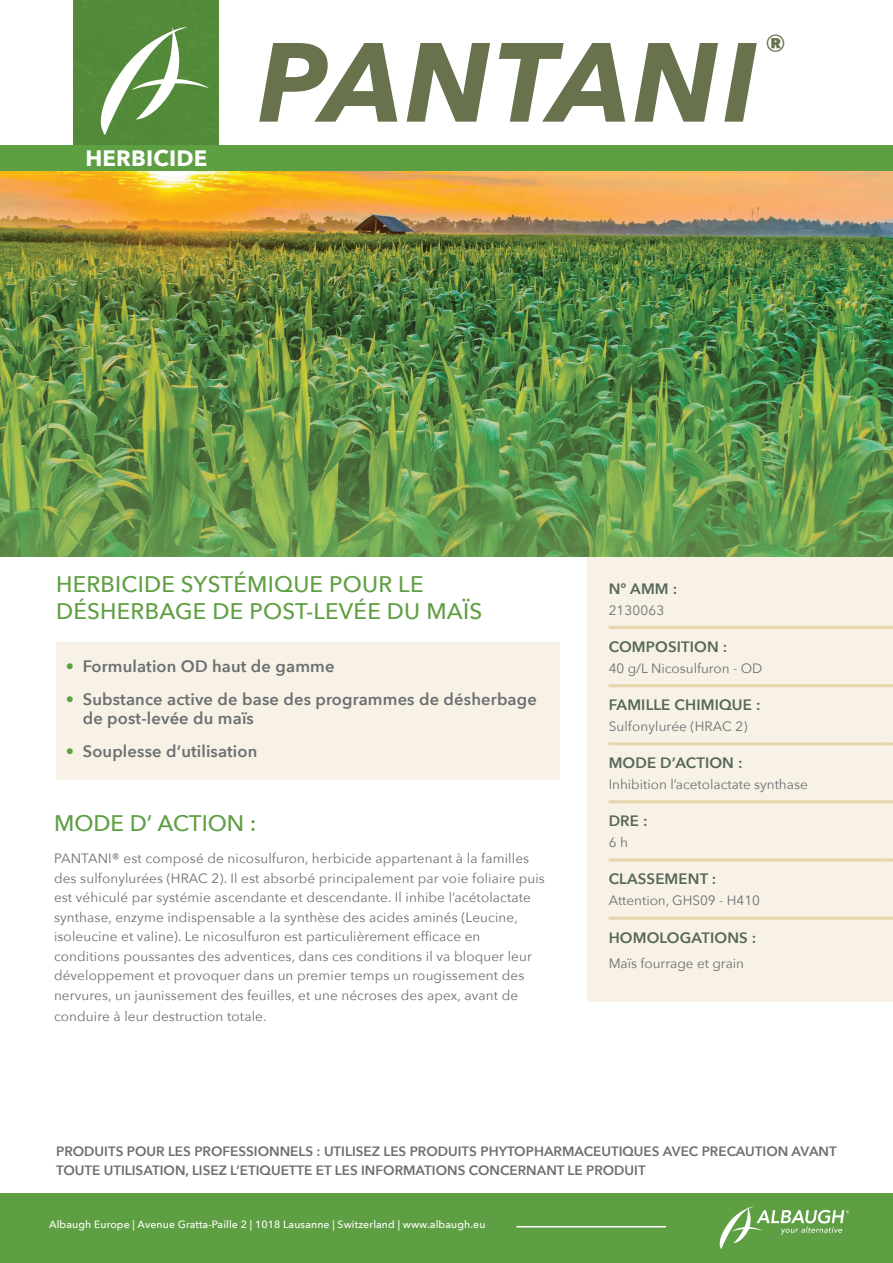
<style>
.page{position:relative;width:893px;height:1263px;background:#fff}
.page>*{position:absolute;margin:0;border:0;box-sizing:border-box;transform-origin:0 0}
.t1{font:italic 700 111px "Avenir Next";letter-spacing:.02em;color:#68724d}
.t2{font:700 38.25px "Avenir Next";color:#68724d}
.t3{font:500 22.5px/27px "Avenir Next";letter-spacing:.01em;color:#5f9f43}
.t4{font:700 22.2px "Avenir Next";letter-spacing:.01em;color:#fff}
.t5{font:600 16.5px/19.5px "Avenir Next";letter-spacing:.01em;color:#6b6e72}
.t6{font:600 15px "Avenir Next";letter-spacing:.01em;color:#546758}
.t7{font:13.5px/19.5px "Avenir Next";letter-spacing:.01em;color:#6b6e72}
.t8{font:600 13.5px/19.5px "Avenir Next";color:#6b6e72}
.t9{font:500 10.5px "Avenir Next";letter-spacing:.01em;color:#fff}
.s1{color:#5f9f43}
</style>
<div class="page">
<div style="left:587px;top:535px;width:306px;height:466px;background:#f7f2e5"></div>
<hr style="left:609px;top:626px;width:278px;height:3px;background:#e7d5ab">
<svg style="left:887px;top:626px;width:6px;height:3px"></svg>
<hr style="left:609px;top:684px;width:278px;height:3px;background:#e7d5ab">
<svg style="left:887px;top:684px;width:6px;height:3px"></svg>
<hr style="left:609px;top:742px;width:278px;height:3px;background:#e7d5ab">
<svg style="left:887px;top:742px;width:6px;height:3px"></svg>
<hr style="left:609px;top:800px;width:278px;height:3px;background:#e7d5ab">
<svg style="left:887px;top:800px;width:6px;height:3px"></svg>
<hr style="left:609px;top:858px;width:278px;height:3px;background:#e7d5ab">
<svg style="left:887px;top:858px;width:6px;height:3px"></svg>
<hr style="left:609px;top:917px;width:278px;height:3px;background:#e7d5ab">
<svg style="left:887px;top:917px;width:6px;height:3px"></svg>
<div style="left:56px;top:642px;width:504px;height:137px;background:#f7f2e5"></div>
<div style="left:0;top:1193px;width:893px;height:70px;background:#5f9f43"></div>
<hr style="left:516px;top:1226px;width:150px;height:1px;background:#fff">
<svg style="left:720px;top:1206px;width:129px;height:43px"></svg>
<img style="left:0;top:171px;width:893px;height:82px">
<img style="left:0;top:253px;width:893px;height:303px">
<div style="left:73px;top:0;width:146px;height:146px;background:#538939"></div>
<svg style="left:101px;top:27px;width:108px;height:108px"></svg>
<div style="left:0;top:146px;width:893px;height:25px;background:#5f9f43"></div>
<h3 class="t4" style="left:85px;top:139px;width:124px">HERBICIDE</h3>
<h1 class="t1" style="left:257px;top:-13px;width:502px">PANTANI</h1>
<h2 class="t2" style="left:764px;top:16px;width:24px">®</h2>
<h3 class="t3" style="left:56px;top:570px;width:428px">HERBICIDE SYSTÉMIQUE POUR LE<br>DÉSHERBAGE DE POST-LEVÉE DU MAÏS</h3>
<p class="t5" style="left:66px;top:656px;width:270px"><span class="s1">•</span> Formulation OD haut de gamme</p>
<p class="t5" style="left:83px;top:689px;width:456px;text-indent:-17px"><span class="s1">•</span> Substance active de base des programmes de désherbage de post-levée du maïs</p>
<p class="t5" style="left:66px;top:741px;width:193px"><span class="s1">•</span> Souplesse d’utilisation</p>
<h3 class="t3" style="left:54px;top:809px;width:204px">MODE D’ ACTION :</h3>
<p class="t7" style="left:54px;top:848px;width:492px">PANTANI® est composé de nicosulfuron, herbicide appartenant à la familles des sulfonylurées (HRAC 2). Il est absorbé principalement par voie foliaire puis est véhiculé par systémie ascendante et descendante. Il inhibe l’acétolactate synthase, enzyme indispensable a la synthèse des acides aminés (Leucine, isoleucine et valine). Le nicosulfuron est particulièrement efficace en conditions poussantes des adventices, dans ces conditions il va bloquer leur développement et provoquer dans un premier temps un rougissement des nervures, un jaunissement des feuilles, et une nécroses des apex, avant de</p>
<p class="t7" style="left:54px;top:1006px;width:214px">conduire à leur destruction totale.</p>
<p class="t6" style="left:609px;top:576px;width:70px">N° AMM :</p>
<p class="t7" style="left:609px;top:600px;width:57px">2130063</p>
<p class="t6" style="left:609px;top:634px;width:120px">COMPOSITION :</p>
<p class="t7" style="left:609px;top:658px;width:155px">40 g/L Nicosulfuron - OD</p>
<p class="t6" style="left:609px;top:692px;width:153px">FAMILLE CHIMIQUE :</p>
<p class="t7" style="left:609px;top:716px;width:140px">Sulfonylurée (HRAC 2)</p>
<p class="t6" style="left:609px;top:750px;width:135px">MODE D’ACTION :</p>
<p class="t7" style="left:609px;top:774px;width:201px">Inhibition l’acetolactate synthase</p>
<p class="t6" style="left:609px;top:808px;width:40px">DRE :</p>
<p class="t7" style="left:609px;top:832px;width:21px">6 h</p>
<p class="t6" style="left:609px;top:866px;width:109px">CLASSEMENT :</p>
<p class="t7" style="left:609px;top:890px;width:153px">Attention, GHS09 - H410</p>
<p class="t6" style="left:609px;top:924px;width:149px">HOMOLOGATIONS :</p>
<p class="t7" style="left:609px;top:953px;width:137px">Maïs fourrage et grain</p>
<p class="t8" style="left:56px;top:1141px;width:782px">PRODUITS POUR LES PROFESSIONNELS : UTILISEZ LES PRODUITS PHYTOPHARMACEUTIQUES AVEC PRECAUTION AVANT<br>TOUTE UTILISATION, LISEZ L’ETIQUETTE ET LES INFORMATIONS CONCERNANT LE PRODUIT</p>
<p class="t9" style="left:49px;top:1215px;width:438px">Albaugh Europe | Avenue Gratta-Paille 2 | 1018 Lausanne | Switzerland | www.albaugh.eu</p>
</div>
